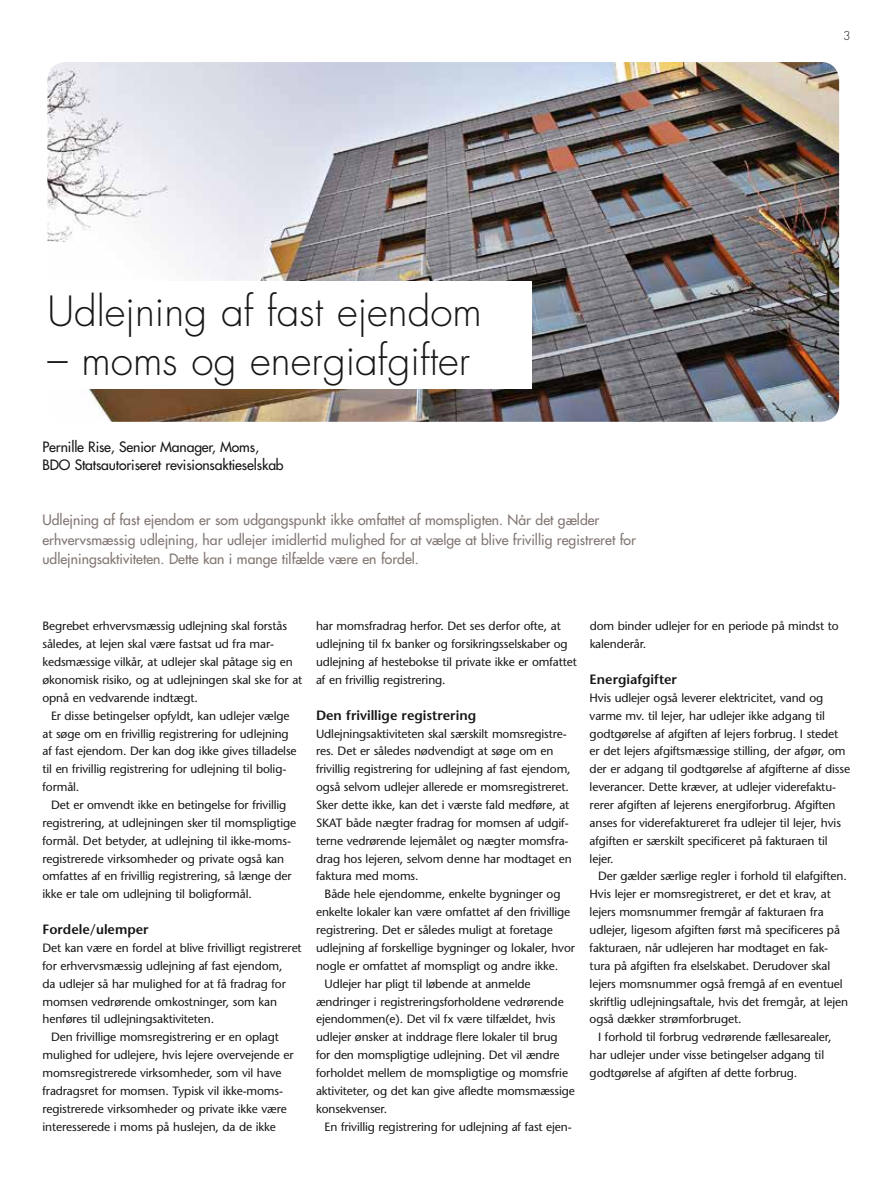
<style>
.page{position:relative;width:893px;height:1191px;background:#fff}
.page>*{position:absolute;margin:0;border:0;box-sizing:border-box;transform-origin:0 0}
.t1{font:300 40.5px "Futura";color:#181716}
.t2{font:13.95px/19.5px "Futura";color:#827773}
.t3{font:13.95px/17.9px "Futura";letter-spacing:-.01em;color:#181716}
.t4{font:600 13.5px "Stone Sans";color:#181716}
.t5{font:12px/17.9px "Stone Sans";letter-spacing:-.01em;color:#181716}
.t6{font:300 12px "Futura";color:#181716}
</style>
<div class="page">
<img style="left:47px;top:62px;width:792px;height:360px">
<div style="left:47px;top:281px;width:484px;height:108px;background:#fff"></div>
<h1 class="t1" style="left:47px;top:286px;width:436px">Udlejning af fast ejendom</h1>
<h1 class="t1" style="left:47px;top:336px;width:424px">– moms og energiafgifter</h1>
<p class="t3" style="left:43px;top:438px;width:243px">Pernille Rise, Senior Manager, Moms,<br>BDO Statsautoriseret revisionsaktieselskab</p>
<p class="t2" style="left:43px;top:510px;width:595px">Udlejning af fast ejendom er som udgangspunkt ikke omfattet af momspligten. Når det gælder erhvervsmæssig udlejning, har udlejer imidlertid mulighed for at vælge at blive frivillig registreret for udlejningsaktiviteten. Dette kan i mange tilfælde være en fordel.</p>
<p class="t6" style="left:843px;top:28px;width:9px">3</p>
<p class="t5" style="left:43px;top:617px;width:261px">Begrebet erhvervsmæssig udlejning skal forstås således, at lejen skal være fastsat ud fra mar&shy;kedsmæssige vilkår, at udlejer skal påtage sig en økonomisk risiko, og at udlejningen skal ske for at opnå en vedvarende indtægt.</p>
<p class="t5" style="left:43px;top:706px;width:256px;text-indent:9px">Er disse betingelser opfyldt, kan udlejer vælge at søge om en frivillig registrering for udlejning af fast ejendom. Der kan dog ikke gives tilladelse til en frivillig registrering for udlejning til bolig&shy;formål.</p>
<p class="t5" style="left:43px;top:796px;width:255px;text-indent:9px">Det er omvendt ikke en betingelse for frivillig registrering, at udlejningen sker til momspligtige formål. Det betyder, at udlejning til ikke-moms&shy;registrerede virksomheder og private også kan omfattes af en frivillig registrering, så længe der ikke er tale om udlejning til boligformål.</p>
<p class="t4" style="left:43px;top:921px;width:108px">Fordele/ulemper</p>
<p class="t5" style="left:43px;top:939px;width:261px">Det kan være en fordel at blive frivilligt registreret</p>
<p class="t5" style="left:43px;top:956px;width:242px">for erhvervsmæssig udlejning af fast ejendom,</p>
<p class="t5" style="left:43px;top:974px;width:245px">da udlejer så har mulighed for at få fradrag for</p>
<p class="t5" style="left:43px;top:992px;width:236px">momsen vedrørende omkostninger, som kan</p>
<p class="t5" style="left:43px;top:1010px;width:173px">henføres til udlejningsaktiviteten.</p>
<p class="t5" style="left:51px;top:1028px;width:229px">Den frivillige momsregistrering er en oplagt</p>
<p class="t5" style="left:43px;top:1046px;width:252px">mulighed for udlejere, hvis lejere overvejende er</p>
<p class="t5" style="left:43px;top:1063px;width:241px">momsregistrerede virksomheder, som vil have</p>
<p class="t5" style="left:43px;top:1081px;width:242px">fradragsret for momsen. Typisk vil ikke-moms-</p>
<p class="t5" style="left:43px;top:1099px;width:246px">registrerede virksomheder og private ikke være</p>
<p class="t5" style="left:43px;top:1117px;width:235px">interesserede i moms på huslejen, da de ikke</p>
<p class="t5" style="left:316px;top:617px;width:262px">har momsfradrag herfor. Det ses derfor ofte, at udlejning til fx banker og forsikringsselskaber og udlejning af hestebokse til private ikke er omfattet af en frivillig registrering.</p>
<p class="t4" style="left:316px;top:707px;width:162px">Den frivillige registrering</p>
<p class="t5" style="left:316px;top:724px;width:257px">Udlejningsaktiviteten skal særskilt momsregistre&shy;res. Det er således nødvendigt at søge om en frivillig registrering for udlejning af fast ejendom, også selvom udlejer allerede er momsregistreret.<br>Sker dette ikke, kan det i værste fald medføre, at SKAT både nægter fradrag for momsen af udgif&shy;terne vedrørende lejemålet og nægter momsfra&shy;drag hos lejeren, selvom denne har modtaget en faktura med moms.</p>
<p class="t5" style="left:325px;top:885px;width:237px">Både hele ejendomme, enkelte bygninger og</p>
<p class="t5" style="left:316px;top:903px;width:256px">enkelte lokaler kan være omfattet af den frivillige</p>
<p class="t5" style="left:316px;top:921px;width:238px">registrering. Det er således muligt at foretage</p>
<p class="t5" style="left:316px;top:938px;width:260px">udlejning af forskellige bygninger og lokaler, hvor</p>
<p class="t5" style="left:316px;top:956px;width:244px">nogle er omfattet af momspligt og andre ikke.</p>
<p class="t5" style="left:325px;top:974px;width:208px">Udlejer har pligt til løbende at anmelde</p>
<p class="t5" style="left:316px;top:992px;width:249px">ændringer i registreringsforholdene vedrørende</p>
<p class="t5" style="left:316px;top:1010px;width:241px">ejendommen(e). Det vil fx være tilfældet, hvis</p>
<p class="t5" style="left:316px;top:1028px;width:243px">udlejer ønsker at inddrage flere lokaler til brug</p>
<p class="t5" style="left:316px;top:1046px;width:245px">for den momspligtige udlejning. Det vil ændre</p>
<p class="t5" style="left:316px;top:1063px;width:253px">forholdet mellem de momspligtige og momsfrie</p>
<p class="t5" style="left:316px;top:1081px;width:260px">aktiviteter, og det kan give afledte momsmæssige</p>
<p class="t5" style="left:316px;top:1099px;width:73px">konsekvenser.</p>
<p class="t5" style="left:325px;top:1117px;width:249px">En frivillig registrering for udlejning af fast ejen-</p>
<p class="t5" style="left:590px;top:617px;width:250px">dom binder udlejer for en periode på mindst to kalenderår.</p>
<p class="t4" style="left:590px;top:671px;width:89px">Energiafgifter</p>
<p class="t5" style="left:590px;top:688px;width:262px">Hvis udlejer også leverer elektricitet, vand og varme mv. til lejer, har udlejer ikke adgang til godtgørelse af afgiften af lejers forbrug. I stedet er det lejers afgiftsmæssige stilling, der afgør, om der er adgang til godtgørelse af afgifterne af disse leverancer. Dette kræver, at udlejer viderefaktu&shy;rerer afgiften af lejerens energiforbrug. Afgiften anses for viderefaktureret fra udlejer til lejer, hvis afgiften er særskilt specificeret på fakturaen til lejer.</p>
<p class="t5" style="left:590px;top:867px;width:260px;text-indent:9px">Der gælder særlige regler i forhold til elafgiften.<br>Hvis lejer er momsregistreret, er det et krav, at lejers momsnummer fremgår af fakturaen fra udlejer, ligesom afgiften først må specificeres på fakturaen, når udlejeren har modtaget en fak&shy;tura på afgiften fra elselskabet. Derudover skal lejers momsnummer også fremgå af en eventuel skriftlig udlejningsaftale, hvis det fremgår, at lejen også dækker strømforbruget.</p>
<p class="t5" style="left:590px;top:1028px;width:243px;text-indent:9px">I forhold til forbrug vedrørende fællesarealer, har udlejer under visse betingelser adgang til godtgørelse af afgiften af dette forbrug.</p>
</div>
